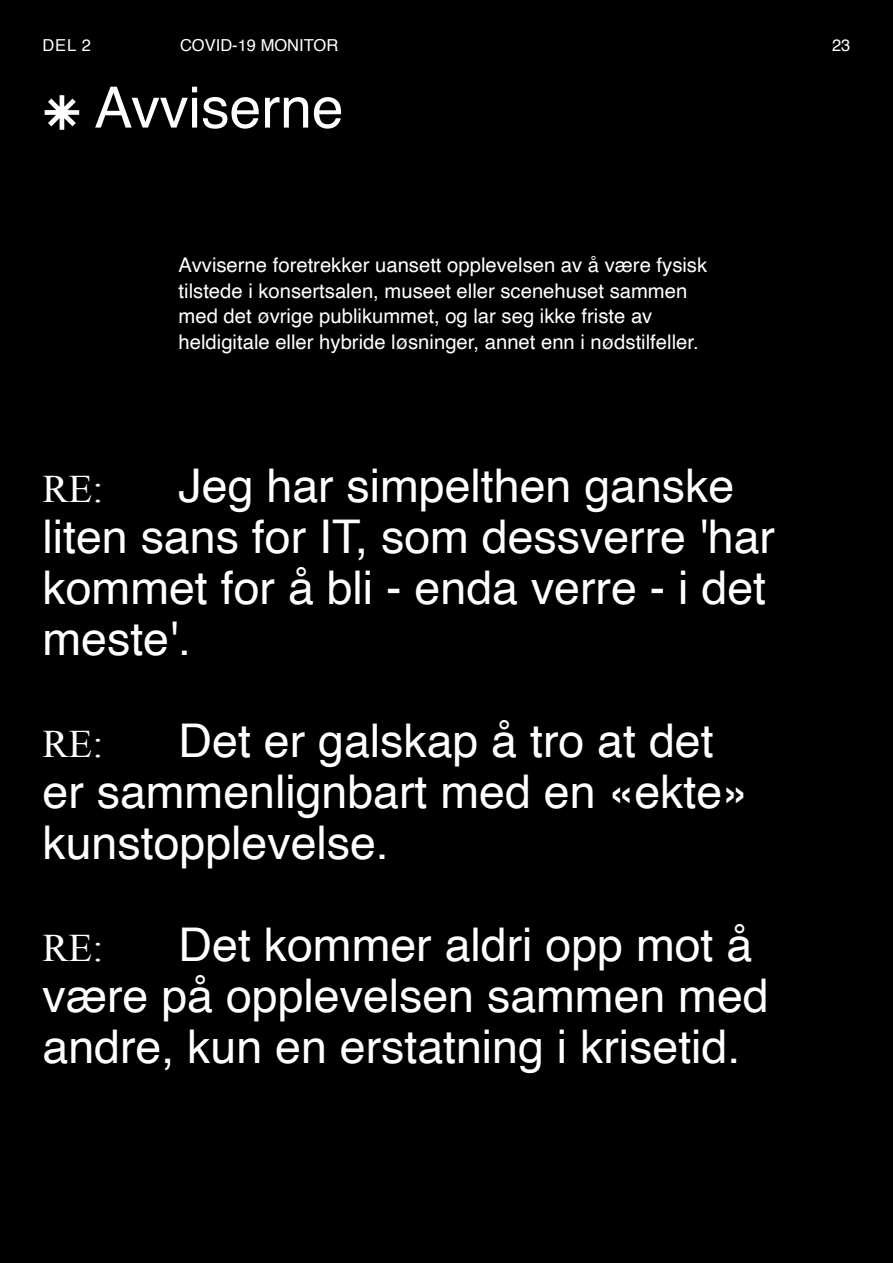
<style>
.page{position:relative;width:893px;height:1263px;background:#000}
.page>*{position:absolute;margin:0;border:0;box-sizing:border-box;transform-origin:0 0}
.Helvetica_31{font:57px "Helvetica";color:#fff}
.Helvetica_31-2{font:46.5px/51px "Helvetica";color:#fff}
.Helvetica_31-3{font:39px "Times New Roman";color:#fff}
.Body_1417{font:20.25px/25.5px "Helvetica";color:#fff}
.sub2{font:16.5px "Helvetica";color:#fff}
</style>
<div class="page">
<p class="sub2" style="left:43px;top:33px;width:50px">DEL 2</p>
<p class="sub2" style="left:180px;top:33px;width:160px">COVID-19 MONITOR</p>
<p class="sub2" style="left:832px;top:33px;width:20px">23</p>
<p class="Helvetica_31" style="left:43px;top:64px;width:303px">⁕ Avviserne</p>
<p class="Body_1417" style="left:179px;top:253px;width:530px">Avviserne foretrekker uansett opplevelsen av å være fysisk tilstede i konsertsalen, museet eller scenehuset sammen med det øvrige publikummet, og lar seg ikke friste av heldigitale eller hybride løsninger, annet enn i nødstilfeller.</p>
<p class="Helvetica_31-2" style="left:43px;top:461px;width:734px;text-indent:136px">Jeg har simpelthen ganske liten sans for IT, som dessverre 'har kommet for å bli - enda verre - i det meste'.</p>
<p class="Helvetica_31-3" style="left:43px;top:462px;width:62px">RE:</p>
<p class="Helvetica_31-2" style="left:43px;top:716px;width:707px;text-indent:136px">Det er galskap å tro at det er sammenlignbart med en «ekte» kunstopplevelse.</p>
<p class="Helvetica_31-3" style="left:43px;top:718px;width:62px">RE:</p>
<p class="Helvetica_31-2" style="left:43px;top:921px;width:728px;text-indent:136px">Det kommer aldri opp mot å være på opplevelsen sammen med andre, kun en erstatning i krisetid.</p>
<p class="Helvetica_31-3" style="left:43px;top:922px;width:62px">RE:</p>
</div>
